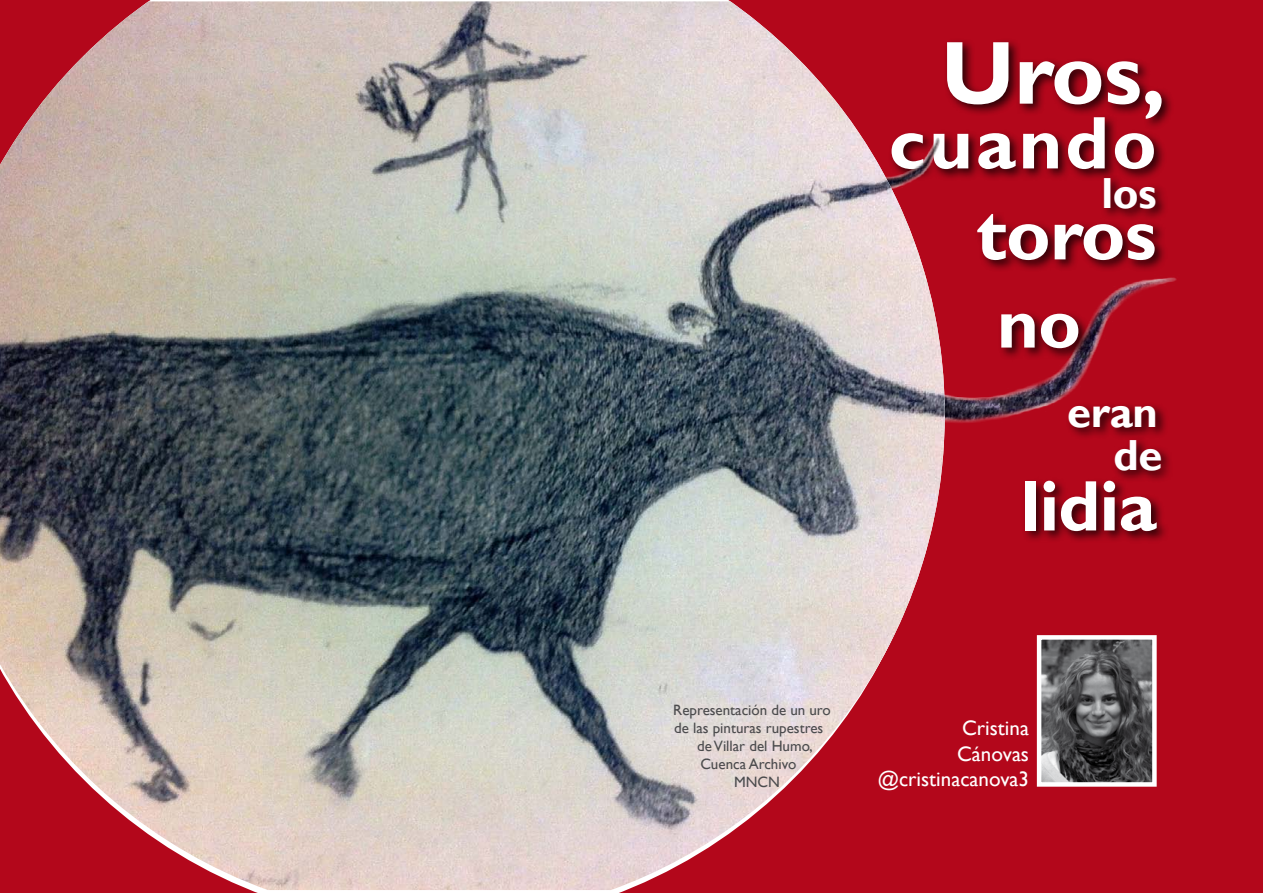
<style>
.page{position:relative;width:1263px;height:893px;background:#b3071b}
.page>*{position:absolute;margin:0;border:0;box-sizing:border-box;transform-origin:0 0}
.t1{font:700 90px "Gill Sans";color:#fff}
.t2{font:700 75px/90.9px "Gill Sans";letter-spacing:.04em;color:#fff;text-align:right}
.t3{font:700 72px "Gill Sans";letter-spacing:-.01em;color:#fff}
.t4{font:700 43.5px/42.8px "Gill Sans";letter-spacing:-.01em;color:#fff;text-align:right}
.t5{font:21px/25.5px "Gill Sans";color:#fff;text-align:right}
.t6{font:15px "Gill Sans";color:#4b4b4d}
</style>
<div class="page">
<div style="left:943px;top:38px;width:231px;height:92px;background:#000;opacity:.75"></div>
<div style="left:888px;top:114px;width:282px;height:430px;background:#000;opacity:.75"></div>
<img style="left:1042px;top:640px;width:110px;height:142px">
<div style="left:1037px;top:635px;width:120px;height:152px;border:4px solid #fff"></div>
<div style="left:1065px;top:402px;width:103px;height:39px;background:#b2061a"></div>
<div style="left:1111px;top:436px;width:63px;height:47px;background:#000;opacity:.75"></div>
<img style="left:945px;top:132px;width:232px;height:304px">
<img style="left:0;top:1px;width:945px;height:889px">
<div style="left:998px;top:310px;width:93px;height:51px;background:#000;opacity:.75"></div>
<h1 class="t1" style="left:941px;top:19px;width:226px">Uros,</h1>
<h2 class="t2" style="left:888px;top:100px;width:270px">cuando toros</h2>
<h3 class="t4" style="left:1101px;top:173px;width:57px">los</h3>
<h3 class="t3" style="left:997px;top:280px;width:86px">no</h3>
<h3 class="t4" style="left:1067px;top:392px;width:97px">eran de</h3>
<h3 class="t3" style="left:1021px;top:463px;width:137px">lidia</h3>
<p class="t6" style="left:673px;top:701px;width:159px">Representación de un uro</p>
<p class="t6" style="left:674px;top:719px;width:151px">de las pinturas rupestres</p>
<p class="t6" style="left:697px;top:737px;width:117px">de Villar del Humo,</p>
<p class="t6" style="left:700px;top:755px;width:97px">Cuenca Archivo</p>
<p class="t6" style="left:734px;top:773px;width:47px">MNCN</p>
<h3 class="t5" style="left:878px;top:716px;width:153px">Cristina<br>Cánovas @cristinacanova3</h3>
</div>
